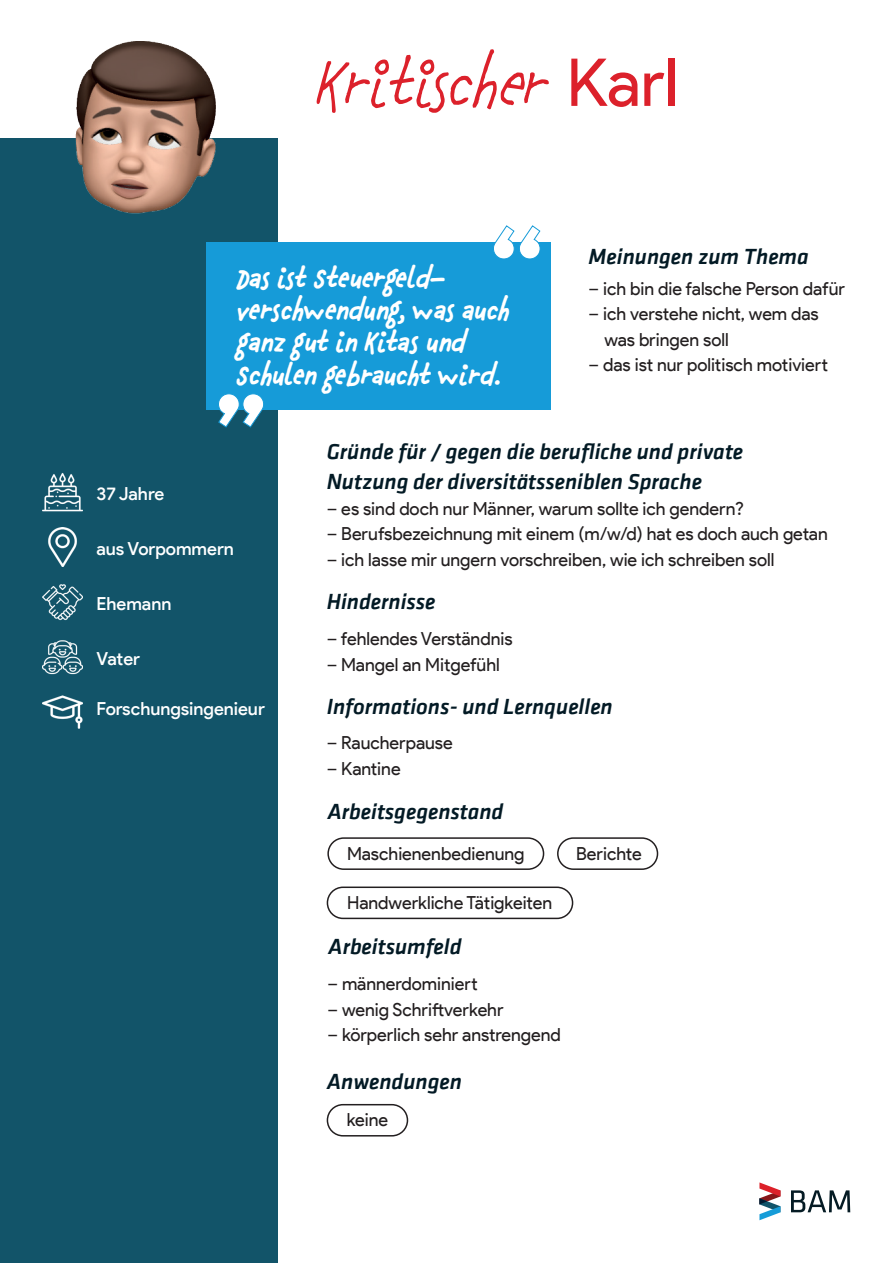
<style>
.page{position:relative;width:893px;height:1263px;background:#fff}
.page>*{position:absolute;margin:0;border:0;box-sizing:border-box;transform-origin:0 0}
.t1{font:italic 66px "Chauncy Pro";color:#dc212b}
.t2{font:italic 700 27px/32.4px "Chauncy Pro";color:#fff}
.t3{font:italic 500 22.5px/30px "BAM Klavika";color:#031a25}
.t4{font:18px/25.5px "Product Sans";color:#231f20}
.t5{font:500 18px "Product Sans";color:#fff}
.s1{font-family:"Product Sans";font-style:normal}
</style>
<div class="page">
<div style="left:0;top:139px;width:278px;height:1124px;background:#125469"></div>
<svg style="left:791px;top:1190px;width:59px;height:22px"></svg>
<svg style="left:759px;top:1182px;width:21px;height:38px"></svg>
<div style="left:206px;top:242px;width:345px;height:168px;background:#169bd8"></div>
<svg style="left:493px;top:225px;width:47px;height:34px"></svg>
<svg style="left:218px;top:393px;width:46px;height:34px"></svg>
<img style="left:43px;top:640px;width:39px;height:35px">
<img style="left:43px;top:472px;width:39px;height:40px">
<img style="left:43px;top:584px;width:39px;height:37px">
<img style="left:43px;top:695px;width:39px;height:34px">
<img style="left:48px;top:527px;width:29px;height:40px">
<img style="left:0;top:41px;width:278px;height:173px">
<div style="left:327px;top:1104px;width:81px;height:32px;border:2px solid #231f20;border-radius:16px"></div>
<div style="left:327px;top:837px;width:217px;height:33px;border:2px solid #231f20;border-radius:16px"></div>
<div style="left:557px;top:837px;width:101px;height:33px;border:2px solid #231f20;border-radius:16px"></div>
<div style="left:327px;top:886px;width:246px;height:33px;border:2px solid #231f20;border-radius:16px"></div>
<h1 class="t1" style="left:315px;top:44px;width:364px">Kritischer <span class="s1">Karl</span></h1>
<h2 class="t2" style="left:236px;top:261px;width:275px">Das ist Steuergeld&shy;verschwendung, was auch ganz gut in Kitas und<br>Schulen gebraucht wird.</h2>
<p class="t3" style="left:589px;top:241px;width:222px">Meinungen zum Thema</p>
<p class="t4" style="left:589px;top:275px;width:258px">– ich bin die falsche Person dafür</p>
<p class="t4" style="left:604px;top:301px;width:216px;text-indent:-16px">– ich verstehe nicht, wem das was bringen soll</p>
<p class="t4" style="left:589px;top:352px;width:241px">– das ist nur politisch motiviert</p>
<p class="t5" style="left:97px;top:483px;width:69px">37 Jahre</p>
<p class="t5" style="left:97px;top:538px;width:139px">aus Vorpommern</p>
<p class="t5" style="left:97px;top:593px;width:76px">Ehemann</p>
<p class="t5" style="left:97px;top:648px;width:45px">Vater</p>
<p class="t5" style="left:97px;top:698px;width:170px">Forschungsingenieur</p>
<p class="t3" style="left:327px;top:436px;width:418px">Gründe für / gegen die berufliche und private<br>Nutzung der diversitätsseniblen Sprache</p>
<p class="t4" style="left:327px;top:496px;width:419px">– es sind doch nur Männer, warum sollte ich gendern?</p>
<p class="t4" style="left:327px;top:521px;width:503px">– Berufsbezeichnung mit einem (m/w/d) hat es doch auch getan</p>
<p class="t4" style="left:327px;top:547px;width:449px">– ich lasse mir ungern vorschreiben, wie ich schreiben soll</p>
<p class="t3" style="left:327px;top:586px;width:110px">Hindernisse</p>
<p class="t4" style="left:327px;top:626px;width:187px">– fehlendes Verständnis</p>
<p class="t4" style="left:327px;top:651px;width:175px">– Mangel an Mitgefühl</p>
<p class="t3" style="left:327px;top:691px;width:288px">Informations- und Lernquellen</p>
<p class="t4" style="left:327px;top:730px;width:128px">– Raucherpause</p>
<p class="t4" style="left:327px;top:755px;width:75px">– Kantine</p>
<p class="t3" style="left:327px;top:796px;width:178px">Arbeitsgegenstand</p>
<p class="t4" style="left:347px;top:840px;width:179px">Maschienenbedienung</p>
<p class="t4" style="left:576px;top:840px;width:67px">Berichte</p>
<p class="t4" style="left:347px;top:890px;width:207px">Handwerkliche Tätigkeiten</p>
<p class="t3" style="left:328px;top:931px;width:135px">Arbeitsumfeld</p>
<p class="t4" style="left:327px;top:971px;width:152px">– männerdominiert</p>
<p class="t4" style="left:327px;top:996px;width:178px">– wenig Schriftverkehr</p>
<p class="t4" style="left:327px;top:1022px;width:235px">– körperlich sehr anstrengend</p>
<p class="t3" style="left:327px;top:1066px;width:137px">Anwendungen</p>
<p class="t4" style="left:347px;top:1107px;width:43px">keine</p>
</div>
